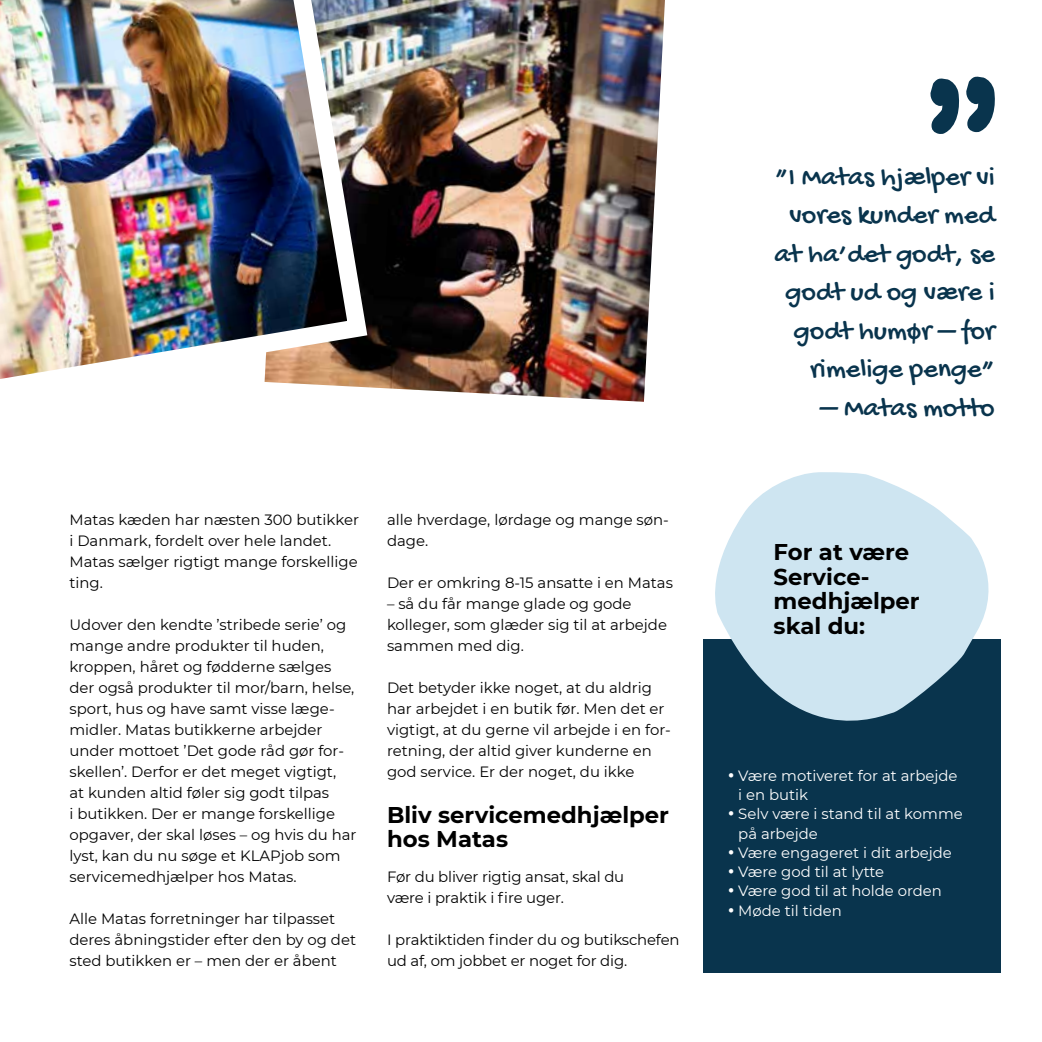
<style>
.page{position:relative;width:1042px;height:1042px;background:#fff}
.page>*{position:absolute;margin:0;border:0;box-sizing:border-box;transform-origin:0 0}
.t1{font:28px/38.5px "Gochi Hand";color:#09344d;text-align:right}
.t2{font:700 22.75px/24.5px "Montserrat";color:#000}
.t3{font:14.88px/21px "Montserrat";color:#000}
.t4{font:14.88px/19.2px "Montserrat";color:#fff}
</style>
<div class="page">
<img style="left:377px;top:0;width:288px;height:402px">
<div style="left:703px;top:639px;width:297px;height:333px;background:#09344d"></div>
<img style="left:0;top:0;width:377px;height:388px">
<svg style="left:930px;top:76px;width:65px;height:58px"></svg>
<svg style="left:715px;top:472px;width:286px;height:285px;fill:#cee5f1"></svg>
<p class="t3" style="left:69px;top:509px;width:291px">Matas kæden har næsten 300 butikker i Danmark, fordelt over hele landet.<br>Matas sælger rigtigt mange forskellige ting.</p>
<p class="t3" style="left:69px;top:614px;width:289px">Udover den kendte ’stribede serie’ og mange andre produkter til huden, kroppen, håret og fødderne sælges der også produkter til mor/barn, helse, sport, hus og have samt visse læge&shy;midler. Matas butikkerne arbejder under mottoet ’Det gode råd gør for&shy;skellen’. Derfor er det meget vigtigt,<br>at kunden altid føler sig godt tilpas<br>i butikken. Der er mange forskellige opgaver, der skal løses – og hvis du har lyst, kan du nu søge et KLAPjob som servicemedhjælper hos Matas.</p>
<p class="t3" style="left:69px;top:908px;width:288px">Alle Matas forretninger har tilpasset deres åbningstider efter den by og det sted butikken er – men der er åbent</p>
<p class="t3" style="left:387px;top:509px;width:283px">alle hverdage, lørdage og mange søn&shy;dage.</p>
<p class="t3" style="left:387px;top:572px;width:287px">Der er omkring 8-15 ansatte i en Matas</p>
<p class="t3" style="left:387px;top:593px;width:281px">– så du får mange glade og gode kolleger, som glæder sig til at arbejde sammen med dig.</p>
<p class="t3" style="left:387px;top:677px;width:285px">Det betyder ikke noget, at du aldrig har arbejdet i en butik før. Men det er vigtigt, at du gerne vil arbejde i en for&shy;retning, der altid giver kunderne en god service. Er der noget, du ikke</p>
<h2 class="t2" style="left:387px;top:801px;width:283px">Bliv servicemedhjælper hos Matas</h2>
<p class="t3" style="left:387px;top:866px;width:239px">Før du bliver rigtig ansat, skal du være i praktik i fire uger.</p>
<p class="t3" style="left:387px;top:929px;width:294px">I praktiktiden finder du og butikschefen ud af, om jobbet er noget for dig.</p>
<h1 class="t1" style="left:774px;top:159px;width:222px">”I Matas hjælper vi vores kunder med at ha’det godt, se godt ud og være i godt humør – for rimelige penge”</h1>
<h1 class="t1" style="left:820px;top:390px;width:176px">– Matas motto</h1>
<h2 class="t2" style="left:773px;top:539px;width:148px">For at være<br>Service&shy;medhjælper skal du:</h2>
<p class="t4" style="left:738px;top:765px;width:221px;text-indent:-11px">• Være motiveret for at arbejde i en butik</p>
<p class="t4" style="left:738px;top:804px;width:226px;text-indent:-11px">• Selv være i stand til at komme på arbejde</p>
<p class="t4" style="left:728px;top:842px;width:226px">• Være engageret i dit arbejde</p>
<p class="t4" style="left:728px;top:862px;width:158px">• Være god til at lytte</p>
<p class="t4" style="left:728px;top:881px;width:216px">• Være god til at holde orden</p>
<p class="t4" style="left:728px;top:900px;width:116px">• Møde til tiden</p>
</div>
